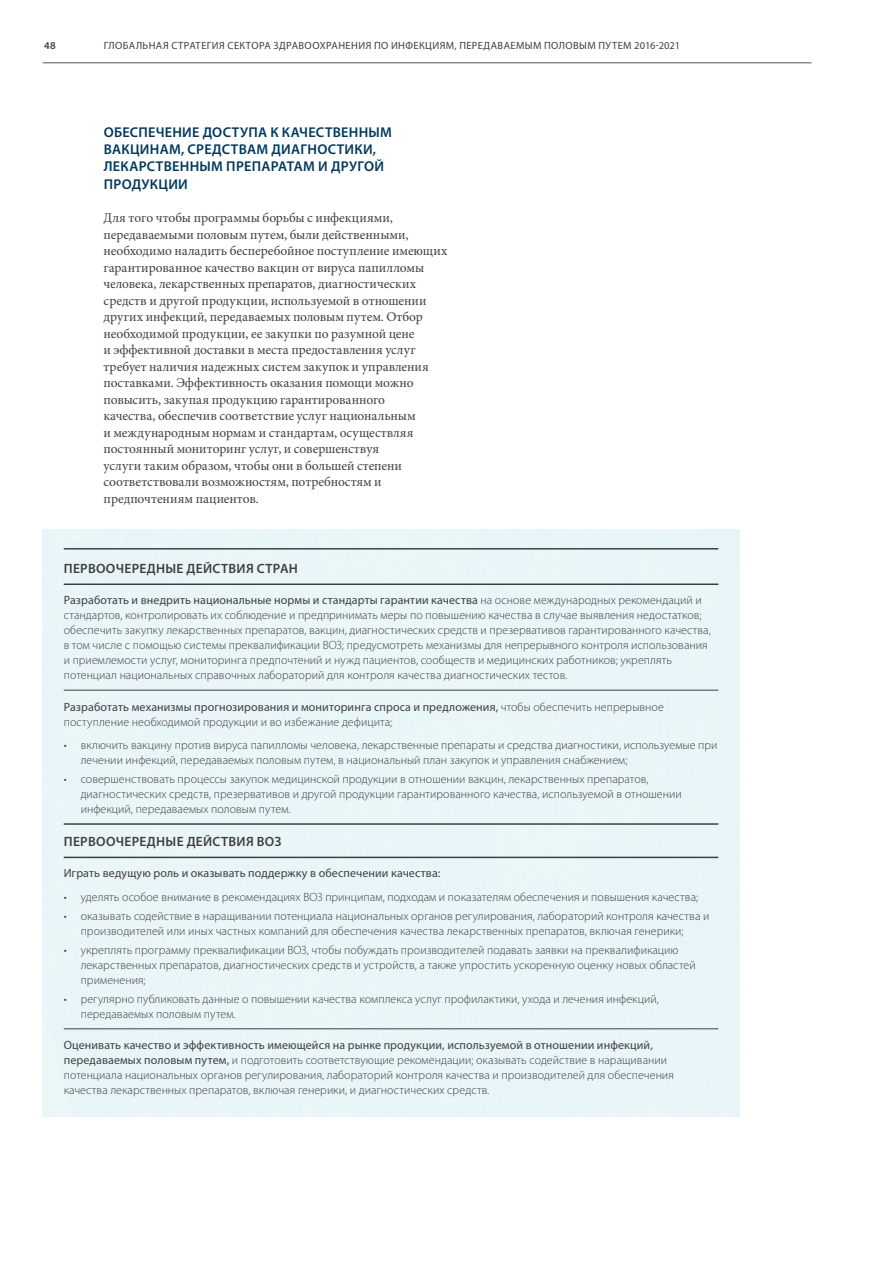
<style>
.page{position:relative;width:893px;height:1263px;background:#fff}
.page>*{position:absolute;margin:0;border:0;box-sizing:border-box;transform-origin:0 0}
.t1{font:600 14.25px/17.2px "Myriad Pro";letter-spacing:.02em;color:#00395c}
.t2{font:13.5px/16.5px "Minion Pro";color:#404041}
.t3{font:600 13.5px "Myriad Pro";letter-spacing:.02em;color:#404041}
.t4{font:300 12px/15px "Myriad Pro";letter-spacing:.005em;color:#404041}
.t5{font:12px "Myriad Pro";letter-spacing:.01em;color:#404041}
.t6{font:10.5px "Myriad Pro";letter-spacing:.035em;color:#404041}
.t7{font:600 10.5px "Myriad Pro";color:#404041}
.s1{font-weight:400}
</style>
<div class="page">
<hr style="left:42px;top:63px;width:769px;height:1px;background:#555658">
<hr style="left:64px;top:548px;width:654px;height:2px;background:#404041">
<hr style="left:64px;top:584px;width:654px;height:1px;background:#404041">
<hr style="left:64px;top:690px;width:654px;height:1px;background:#404041">
<hr style="left:64px;top:823px;width:654px;height:2px;background:#404041">
<hr style="left:64px;top:857px;width:654px;height:1px;background:#404041">
<hr style="left:64px;top:1029px;width:654px;height:1px;background:#404041">
<p class="t7" style="left:44px;top:39px;width:13px">48</p>
<p class="t6" style="left:104px;top:42px;width:578px">ГЛОБАЛЬНАЯ СТРАТЕГИЯ СЕКТОРА ЗДРАВООХРАНЕНИЯ ПО ИНФЕКЦИЯМ, ПЕРЕДАВАЕМЫМ ПОЛОВЫМ ПУТЕМ 2016-2021</p>
<p class="t1" style="left:104px;top:123px;width:290px">ОБЕСПЕЧЕНИЕ ДОСТУПА К КАЧЕСТВЕННЫМ<br>ВАКЦИНАМ, СРЕДСТВАМ ДИАГНОСТИКИ,<br>ЛЕКАРСТВЕННЫМ ПРЕПАРАТАМ И ДРУГОЙ<br>ПРОДУКЦИИ</p>
<p class="t2" style="left:104px;top:211px;width:345px">Для того чтобы программы борьбы с инфекциями, передаваемыми половым путем, были действенными, необходимо наладить бесперебойное поступление имеющих гарантированное качество вакцин от вируса папилломы человека, лекарственных препаратов, диагностических средств и другой продукции, используемой в отношении других инфекций, передаваемых половым путем. Отбор необходимой продукции, ее закупки по разумной цене<br>и эффективной доставки в места предоставления услуг требует наличия надежных систем закупок и управления поставками. Эффективность оказания помощи можно повысить, закупая продукцию гарантированного<br>качества, обеспечив соответствие услуг национальным<br>и международным нормам и стандартам, осуществляя постоянный мониторинг услуг, и совершенствуя<br>услуги таким образом, чтобы они в большей степени соответствовали возможностям, потребностям и предпочтениям пациентов.</p>
<p class="t3" style="left:64px;top:560px;width:236px">ПЕРВООЧЕРЕДНЫЕ ДЕЙСТВИЯ СТРАН</p>
<p class="t4" style="left:64px;top:594px;width:649px"><span class="s1">Разработать и внедрить национальные нормы и стандарты гарантии качества</span> на основе международных рекомендаций и стандартов, контролировать их соблюдение и предпринимать меры по повышению качества в случае выявления недостатков; обеспечить закупку лекарственных препаратов, вакцин, диагностических средств и презервативов гарантированного качества, в том числе с помощью системы преквалификации ВОЗ; предусмотреть механизмы для непрерывного контроля использования и приемлемости услуг, мониторинга предпочтений и нужд пациентов, сообществ и медицинских работников; укреплять потенциал национальных справочных лабораторий для контроля качества диагностических тестов.</p>
<p class="t4" style="left:64px;top:700px;width:601px"><span class="s1">Разработать механизмы прогнозирования и мониторинга спроса и предложения,</span> чтобы обеспечить непрерывное поступление необходимой продукции и во избежание дефицита;</p>
<p class="t4" style="left:81px;top:738px;width:638px;text-indent:-17px">• включить вакцину против вируса папилломы человека, лекарственные препараты и средства диагностики, используемые при лечении инфекций, передаваемых половым путем, в национальный план закупок и управления снабжением;</p>
<p class="t4" style="left:81px;top:772px;width:602px;text-indent:-17px">• совершенствовать процессы закупок медицинской продукции в отношении вакцин, лекарственных препаратов, диагностических средств, презервативов и другой продукции гарантированного качества, используемой в отношении инфекций, передаваемых половым путем.</p>
<p class="t3" style="left:64px;top:833px;width:219px">ПЕРВООЧЕРЕДНЫЕ ДЕЙСТВИЯ ВОЗ</p>
<p class="t5" style="left:64px;top:869px;width:378px">Играть ведущую роль и оказывать поддержку в обеспечении качества:</p>
<p class="t4" style="left:64px;top:890px;width:636px">• уделять особое внимание в рекомендациях ВОЗ принципам, подходам и показателям обеспечения и повышения качества;</p>
<p class="t4" style="left:81px;top:909px;width:630px;text-indent:-17px">• оказывать содействие в наращивании потенциала национальных органов регулирования, лабораторий контроля качества и производителей или иных частных компаний для обеспечения качества лекарственных препаратов, включая генерики;</p>
<p class="t4" style="left:81px;top:943px;width:616px;text-indent:-17px">• укреплять программу преквалификации ВОЗ, чтобы побуждать производителей подавать заявки на преквалификацию лекарственных препаратов, диагностических средств и устройств, а также упростить ускоренную оценку новых областей применения;</p>
<p class="t4" style="left:81px;top:992px;width:580px;text-indent:-17px">• регулярно публиковать данные о повышении качества комплекса услуг профилактики, ухода и лечения инфекций, передаваемых половым путем.</p>
<p class="t4" style="left:64px;top:1039px;width:612px"><span class="s1">Оценивать качество и эффективность имеющейся на рынке продукции, используемой в отношении инфекций, передаваемых половым путем,</span> и подготовить соответствующие рекомендации; оказывать содействие в наращивании потенциала национальных органов регулирования, лабораторий контроля качества и производителей для обеспечения качества лекарственных препаратов, включая генерики, и диагностических средств.</p>
</div>
